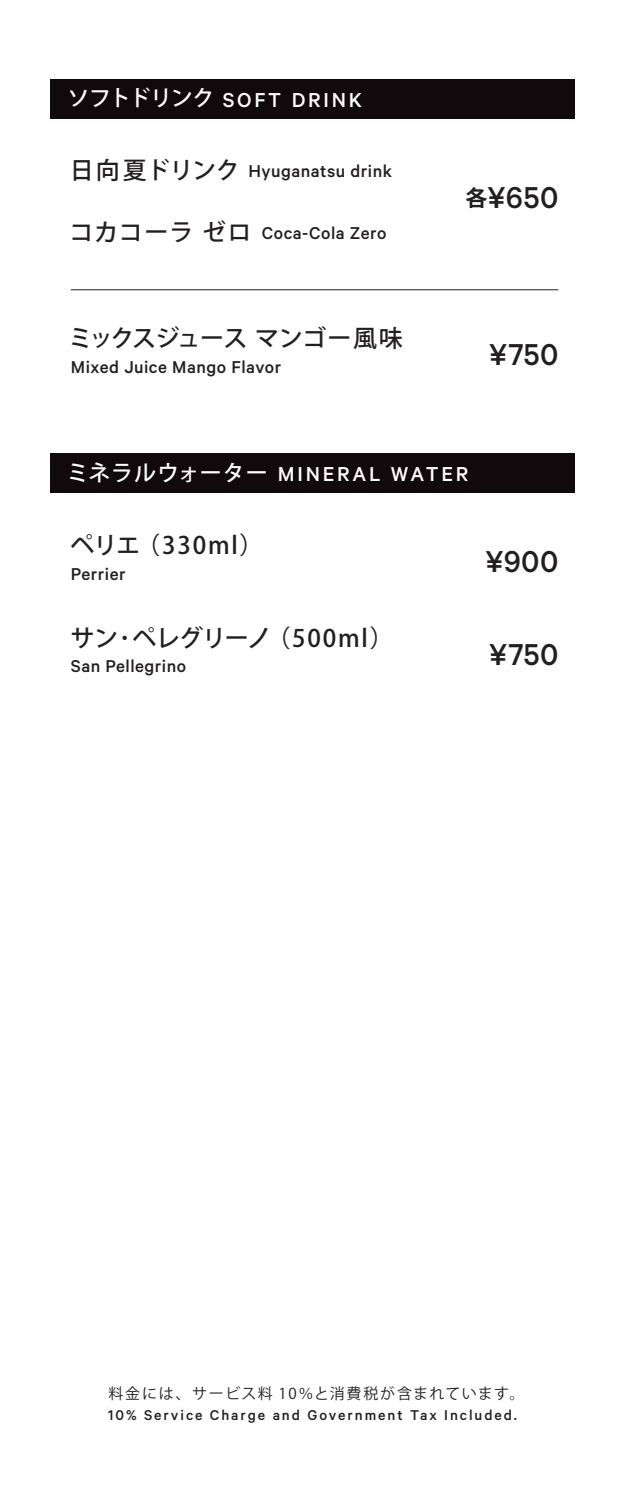
<style>
.page{position:relative;width:624px;height:1486px;background:#fff}
.page>*{position:absolute;margin:0;border:0;box-sizing:border-box;transform-origin:0 0}
.t1{font:500 34px "Calibre";letter-spacing:.005em;color:#231f20}
.t2{font:500 24px "Koz Go Pro";letter-spacing:-.02em;color:#231f20}
.t3{font:500 24px "Koz Go Pro";letter-spacing:.075em;color:#231f20}
.t4{font:500 22.6px "Calibre";letter-spacing:.12em;color:#fff}
.t5{font:500 19.2px "Calibre";letter-spacing:.025em;color:#231f20}
.t6{font:500 16px "Calibre";letter-spacing:.12em;color:#231f20}
.t7{font:15px "Koz Go Pro";letter-spacing:.1em;color:#231f20}
.s1{font-family:"Koz Go Pro";font-size:22px}
.s2{font-family:"Koz Go Pro";font-size:24px}
.s3{font-family:"Koz Go Pr 6 N";font-weight:700;font-size:22px}
</style>
<div class="page">
<div style="left:51px;top:79px;width:524px;height:39px;background:#110a0c"></div>
<div style="left:51px;top:453px;width:524px;height:39px;background:#110a0c"></div>
<hr style="left:71px;top:289px;width:487px;height:1px;background:#231f20">
<p class="t4" style="left:67px;top:86px;width:296px"><span class="s1">ソフトドリンク</span> SOFT DRINK</p>
<p class="t5" style="left:70px;top:160px;width:323px"><span class="s2">日向夏ドリンク</span> Hyuganatsu drink</p>
<p class="t5" style="left:69px;top:222px;width:318px"><span class="s2">コカコーラ ゼロ</span> Coca-Cola Zero</p>
<p class="t2" style="left:68px;top:323px;width:336px">ミックスジュース マンゴー風味</p>
<p class="t5" style="left:71px;top:356px;width:212px">Mixed Juice Mango Flavor</p>
<h1 class="t1" style="left:465px;top:178px;width:94px"><span class="s3">各</span>¥650</h1>
<h1 class="t1" style="left:488px;top:335px;width:71px">¥750</h1>
<p class="t4" style="left:67px;top:460px;width:403px"><span class="s1">ミネラルウォーター</span> MINERAL WATER</p>
<p class="t3" style="left:71px;top:530px;width:194px">ペリエ （330ml）</p>
<p class="t5" style="left:71px;top:562px;width:56px">Perrier</p>
<p class="t2" style="left:70px;top:622px;width:325px">サン･ペレグリーノ （500ml）</p>
<p class="t5" style="left:71px;top:655px;width:117px">San Pellegrino</p>
<h1 class="t1" style="left:485px;top:541px;width:75px">¥900</h1>
<h1 class="t1" style="left:488px;top:634px;width:71px">¥750</h1>
<p class="t7" style="left:108px;top:1383px;width:417px">料金には、サービス料 10％と消費税が含まれています。</p>
<p class="t6" style="left:108px;top:1405px;width:410px">10% Service Charge and Government Tax Included.</p>
</div>
